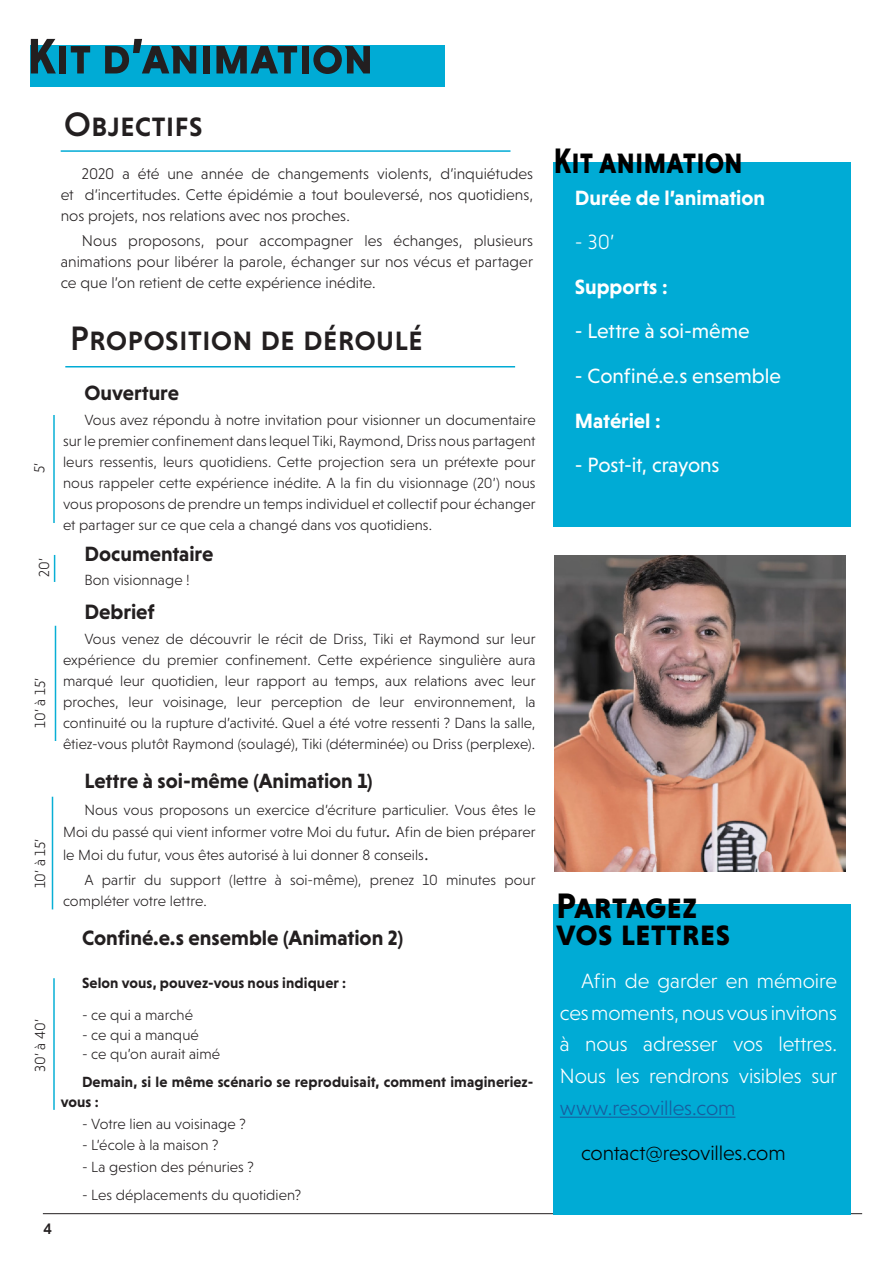
<style>
.page{position:relative;width:893px;height:1263px;background:#fff}
.page>*{position:absolute;margin:0;border:0;box-sizing:border-box;transform-origin:0 0}
.Nom{font:50.85px "Niveau Grotesk Bold Small Caps";color:#231f20}
.titre_page_pleine{font:36px "Niveau Grotesk Bold Small Caps";color:#000}
.titre_page_pleine-2{font:36px "Niveau Grotesk Bold Small Caps";color:#000;scale:.88 1}
.titre_page_pleine-3{font:34.5px "Niveau Grotesk Medium Small Caps";color:#231f20}
.ITW_journalistes{font:700 21.15px "Niveau Grotesk";color:#231f20}
.ITW_journalistes-2{font:300 21px/31.8px "Niveau Grotesk";letter-spacing:-.005em;color:#fff;text-align:justify}
.ITW_journalistes-3{font:21px "Niveau Grotesk";letter-spacing:-.005em;color:#fff}
.ITW_journalistes-4{font:700 21px "Niveau Grotesk";color:#231f20}
.ITW_journalistes-5{font:700 21px "Niveau Grotesk";color:#fff}
.ITW_journalistes-6{font:300 21px "Niveau Grotesk";letter-spacing:-.005em;color:#000}
.ITW_journalistes-7{font:300 15.75px/21px "Niveau Grotesk";color:#231f20;text-align:justify}
.t1{font:15.45px "Niveau Grotesk Medium Small Caps";color:#231f20}
.ITW_journalistes-8{font:300 15px/21px "Niveau Grotesk";letter-spacing:.005em;color:#231f20;text-align:justify}
.ITW_journalistes-9{font:700 15px/19.5px "Niveau Grotesk";letter-spacing:.005em;color:#231f20}
.ITW_journalistes-10{font:300 14.85px "Niveau Grotesk";letter-spacing:.005em;color:#231f20}
.s1{font-size:21px}
.s2{color:#175d9e}
</style>
<div class="page">
<hr style="left:43px;top:1213px;width:819px;height:1px;background:#231f20">
<hr style="left:61px;top:150px;width:449px;height:2px;background:#00abd5">
<div style="left:31px;top:45px;width:414px;height:42px;background:#00abd5"></div>
<div style="left:554px;top:162px;width:296px;height:364px;background:#00abd5"></div>
<hr style="left:65px;top:366px;width:450px;height:1px;background:#00abd5">
<hr style="left:55px;top:626px;width:1px;height:115px;background:#08afd5">
<hr style="left:52px;top:797px;width:1px;height:112px;background:#08afd5">
<hr style="left:53px;top:978px;width:2px;height:132px;background:#08afd5">
<hr style="left:53px;top:415px;width:2px;height:108px;background:#08afd5">
<div style="left:554px;top:905px;width:296px;height:310px;background:#00abd5"></div>
<hr style="left:560px;top:1117px;width:175px;height:1px;background:#175d9e">
<svg style="left:54px;top:555px;width:1px;height:27px"></svg>
<img style="left:555px;top:555px;width:291px;height:317px">
<p class="Nom" style="left:27px;top:27px;width:348px">Kit d’animation</p>
<p class="titre_page_pleine-3" style="left:64px;top:104px;width:140px">Objectifs</p>
<p class="ITW_journalistes-7" style="left:61px;top:163px;width:474px;text-indent:21px">2020 a été une année de changements violents, d’inquiétudes et d’incertitudes. Cette épidémie a tout bouleversé, nos quotidiens, nos projets, nos relations avec nos proches.</p>
<p class="ITW_journalistes-7" style="left:61px;top:230px;width:474px;text-indent:21px">Nous proposons, pour accompagner les échanges, plusieurs animations pour libérer la parole, échanger sur nos vécus et partager ce que l’on retient de cette expérience inédite.</p>
<p class="titre_page_pleine-3" style="left:70px;top:318px;width:354px">Proposition de déroulé</p>
<p class="ITW_journalistes-10" style="left:31px;top:473px;width:12px;rotate:-90deg">5’</p>
<p class="ITW_journalistes-10" style="left:36px;top:577px;width:20px;rotate:-90deg">20’</p>
<p class="ITW_journalistes-10" style="left:32px;top:727px;width:51px;rotate:-90deg">10’ à 15’</p>
<p class="ITW_journalistes-10" style="left:32px;top:888px;width:51px;rotate:-90deg">10’ à 15’</p>
<p class="ITW_journalistes-10" style="left:32px;top:1072px;width:55px;rotate:-90deg">30’ à 40’</p>
<p class="t1" style="left:44px;top:1220px;width:10px">4</p>
<p class="ITW_journalistes-4" style="left:84px;top:380px;width:96px">Ouverture</p>
<p class="ITW_journalistes-8" style="left:63px;top:409px;width:474px;text-indent:21px">Vous avez répondu à notre invitation pour visionner un documentaire sur le premier confinement dans lequel Tiki, Raymond, Driss nous partagent leurs ressentis, leurs quotidiens. Cette projection sera un prétexte pour nous rappeler cette expérience inédite. A la fin du visionnage (20’) nous vous proposons de prendre un temps individuel et collectif pour échanger et partager sur ce que cela a changé dans vos quotidiens.</p>
<p class="ITW_journalistes-4" style="left:84px;top:542px;width:131px">Documentaire</p>
<p class="ITW_journalistes-8" style="left:84px;top:569px;width:107px">Bon visionnage !</p>
<p class="ITW_journalistes" style="left:84px;top:599px;width:72px">Debrief</p>
<p class="ITW_journalistes-8" style="left:63px;top:628px;width:474px;text-indent:21px">Vous venez de découvrir le récit de Driss, Tiki et Raymond sur leur expérience du premier confinement. Cette expérience singulière aura marqué leur quotidien, leur rapport au temps, aux relations avec leur proches, leur voisinage, leur perception de leur environnement, la continuité ou la rupture d’activité. Quel a été votre ressenti ? Dans la salle, êtiez-vous plutôt Raymond (soulagé), Tiki (déterminée) ou Driss (perplexe).</p>
<p class="ITW_journalistes-4" style="left:84px;top:769px;width:290px">Lettre à soi-même (Animation 1)</p>
<p class="ITW_journalistes-8" style="left:63px;top:798px;width:474px;line-height:22.5px;text-indent:21px">Nous vous proposons un exercice d’écriture particulier. Vous êtes le Moi du passé qui vient informer votre Moi du futur<span class="s1">.</span> Afin de bien préparer le Moi du futur, vous êtes autorisé à lui donner 8 conseils<span class="s1">.</span></p>
<p class="ITW_journalistes-8" style="left:63px;top:869px;width:474px;text-indent:21px">A partir du support (lettre à soi-même), prenez 10 minutes pour compléter votre lettre.</p>
<p class="ITW_journalistes" style="left:82px;top:925px;width:323px">Confiné.e.s ensemble (Animation 2)</p>
<p class="ITW_journalistes-9" style="left:82px;top:973px;width:266px">Selon vous, pouvez-vous nous indiquer :</p>
<p class="ITW_journalistes-8" style="left:82px;top:1005px;width:112px">- ce qui a marché</p>
<p class="ITW_journalistes-8" style="left:82px;top:1024px;width:118px">- ce qui a manqué</p>
<p class="ITW_journalistes-8" style="left:82px;top:1044px;width:140px">- ce qu’on aurait aimé</p>
<p class="ITW_journalistes-9" style="left:61px;top:1072px;width:474px;text-indent:21px">Demain, si le même scénario se reproduisait, comment imagineriez&shy;vous :</p>
<p class="ITW_journalistes-8" style="left:82px;top:1113px;width:165px">- Votre lien au voisinage ?</p>
<p class="ITW_journalistes-8" style="left:82px;top:1135px;width:138px">- L’école à la maison ?</p>
<p class="ITW_journalistes-8" style="left:82px;top:1156px;width:173px">- La gestion des pénuries ?</p>
<p class="ITW_journalistes-8" style="left:82px;top:1184px;width:220px">- Les déplacements du quotidien?</p>
<p class="titre_page_pleine-2" style="left:554px;top:140px;width:217px">Kit animation</p>
<p class="ITW_journalistes-5" style="left:575px;top:186px;width:192px">Durée de l’animation</p>
<p class="ITW_journalistes-2" style="left:575px;top:226px;width:41px">- 30’</p>
<p class="ITW_journalistes-5" style="left:575px;top:275px;width:94px">Supports :</p>
<p class="ITW_journalistes-3" style="left:575px;top:319px;width:176px">- Lettre à soi-même</p>
<p class="ITW_journalistes-3" style="left:575px;top:364px;width:208px">- Confiné.e.s ensemble</p>
<p class="ITW_journalistes-5" style="left:575px;top:408px;width:87px">Matériel :</p>
<p class="ITW_journalistes-3" style="left:575px;top:453px;width:146px">- Post-it, crayons</p>
<p class="titre_page_pleine" style="left:556px;top:885px;width:143px">Partagez</p>
<p class="titre_page_pleine" style="left:556px;top:912px;width:176px">vos lettres</p>
<p class="ITW_journalistes-2" style="left:560px;top:965px;width:279px;text-indent:21px">Afin de garder en mémoire ces moments, nous vous invitons à nous adresser vos lettres.<br>Nous les rendrons visibles sur <span class="s2">www.resovilles.com</span></p>
<p class="ITW_journalistes-6" style="left:581px;top:1141px;width:206px">contact@resovilles.com</p>
</div>
